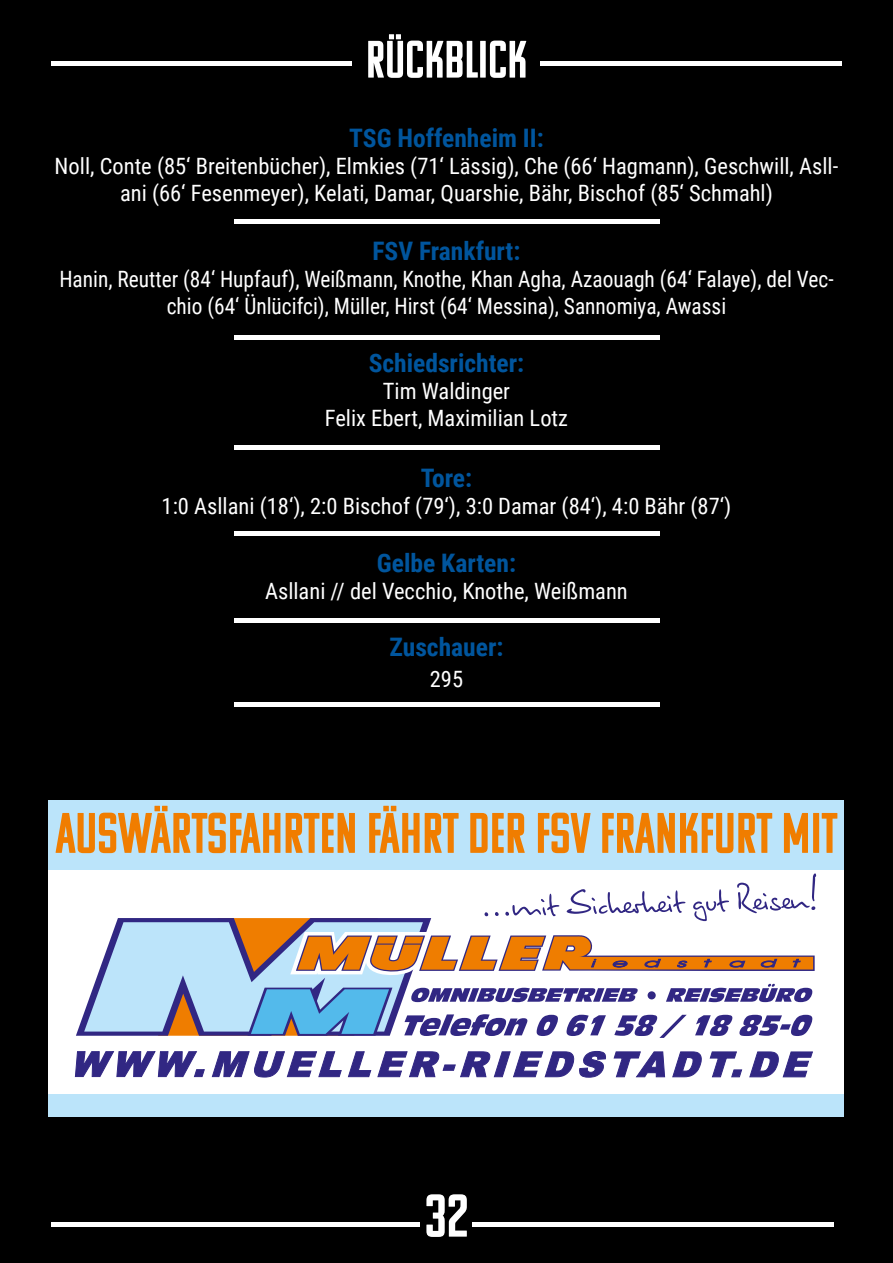
<style>
.page{position:relative;width:893px;height:1263px;background:#fff}
.page>*{position:absolute;margin:0;border:0;box-sizing:border-box;transform-origin:0 0}
.t1{font:60px "Komu A";color:#fff}
.t2{font:57px "Komu A";color:#f07d00}
.t3{font:52.5px "Komu A";color:#fff}
.t4{font:700 25.5px "Roboto Condensed";color:#00559d}
.t5{font:22.5px/27px "Roboto Condensed";color:#fff;text-align:center}
.t6{font:22.5px/27px "Roboto Condensed";color:#fff;text-align:center;scale:.95 1}
</style>
<div class="page">
<div style="left:0;top:0;width:893px;height:106px;background:#000"></div>
<hr style="left:51px;top:61px;width:791px;height:4px;background:#fff">
<div style="left:0;top:1178px;width:893px;height:85px;background:#000"></div>
<hr style="left:51px;top:1222px;width:782px;height:4px;background:#fff">
<div style="left:421px;top:1191px;width:51px;height:55px;background:#000"></div>
<div style="left:0;top:89px;width:893px;height:1097px;background:#000"></div>
<div style="left:234px;top:618px;width:425px;height:5px;background:#fff"></div>
<div style="left:234px;top:531px;width:425px;height:5px;background:#fff"></div>
<hr style="left:234px;top:445px;width:425px;height:4px;background:#fff">
<hr style="left:234px;top:336px;width:425px;height:4px;background:#fff">
<hr style="left:234px;top:220px;width:425px;height:4px;background:#fff">
<div style="left:234px;top:702px;width:425px;height:5px;background:#fff"></div>
<div style="left:353px;top:38px;width:187px;height:40px;background:#000"></div>
<div style="left:49px;top:816px;width:795px;height:300px;background:#fff"></div>
<svg style="left:76px;top:873px;width:741px;height:165px"></svg>
<svg style="left:75px;top:1051px;width:737px;height:26px"></svg>
<div style="left:49px;top:800px;width:795px;height:69px;background:#bbe4fa"></div>
<div style="left:49px;top:1094px;width:795px;height:22px;background:#bbe4fa"></div>
<h3 class="t3" style="left:366px;top:32px;width:163px">RÜCKBLICK</h3>
<p class="t4" style="left:349px;top:120px;width:196px">TSG Hoffenheim II:</p>
<p class="t5" style="left:55px;top:151px;width:785px">Noll, Conte (85‘ Breitenbücher), Elmkies (71‘ Lässig), Che (66‘ Hagmann), Geschwill, Asll&shy;ani (66‘ Fesenmeyer), Kelati, Damar, Quarshie, Bähr, Bischof (85‘ Schmahl)</p>
<p class="t4" style="left:372px;top:233px;width:149px">FSV Frankfurt:</p>
<p class="t6" style="left:59px;top:265px;width:816px">Hanin, Reutter (84‘ Hupfauf), Weißmann, Knothe, Khan Agha, Azaouagh (64‘ Falaye), del Vec&shy;chio (64‘ Ünlücifci), Müller, Hirst (64‘ Messina), Sannomiya, Awassi</p>
<p class="t4" style="left:369px;top:345px;width:157px">Schiedsrichter:</p>
<p class="t5" style="left:325px;top:376px;width:245px">Tim Waldinger<br>Felix Ebert, Maximilian Lotz</p>
<p class="t4" style="left:421px;top:460px;width:53px">Tore:</p>
<p class="t5" style="left:162px;top:492px;width:571px">1:0 Asllani (18‘), 2:0 Bischof (79‘), 3:0 Damar (84‘), 4:0 Bähr (87‘)</p>
<p class="t4" style="left:377px;top:545px;width:141px">Gelbe Karten:</p>
<p class="t5" style="left:265px;top:576px;width:364px">Asllani // del Vecchio, Knothe, Weißmann</p>
<p class="t4" style="left:390px;top:629px;width:115px">Zuschauer:</p>
<p class="t5" style="left:430px;top:664px;width:35px">295</p>
<h2 class="t2" style="left:56px;top:804px;width:783px">AUSWÄRTSFAHRTEN FÄHRT DER FSV FRANKFURT MIT</h2>
<h1 class="t1" style="left:425px;top:1185px;width:45px">32</h1>
</div>
